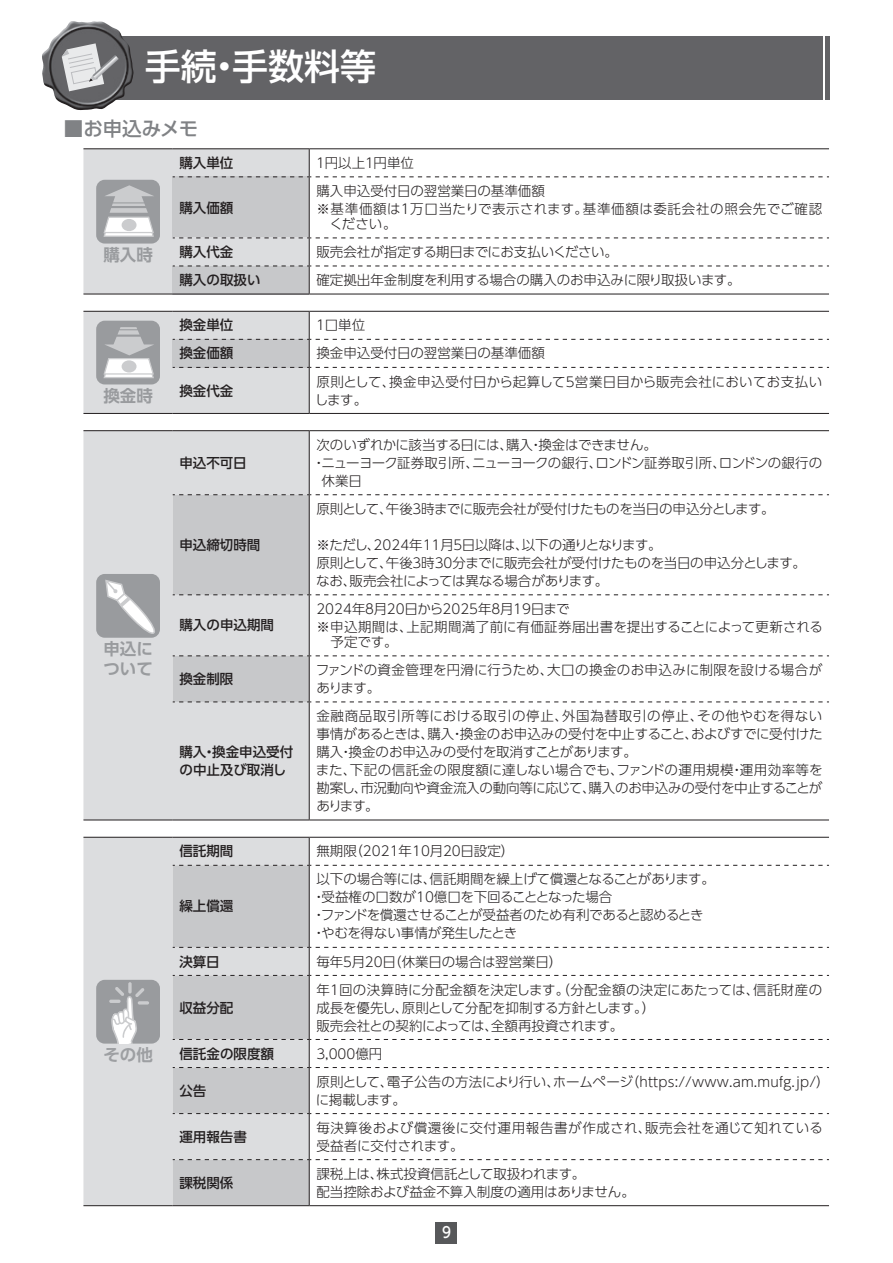
<style>
.page{position:relative;width:893px;height:1263px;background:#fff}
.page>*{position:absolute;margin:0;border:0;box-sizing:border-box;transform-origin:0 0}
.t1{font:500 36px "UD Shin Go Pro";color:#fff}
.t2{font:500 19.5px "UD Shin Go Pro";letter-spacing:-.005em;color:#808285}
.t3{font:700 16.5px/19.5px "UD Shin Go Pro De";color:#999b9e}
.t4{font:700 16.5px "UD Shin Go Pro De";color:#9d9fa2}
.t5{font:500 15px "UD Shin Go Pro";color:#fff;scale:.9 1}
.t6{font:300 13.5px/18px "UD Shin Go Pro";color:#231f20}
.t7{font:300 13.5px/18px "UD Shin Go Pro";letter-spacing:-.02em;color:#231f20}
.t8{font:500 13.5px/18px "UD Shin Go Pro";color:#231f20}
.t9{font:300 13.5px/18px "UD Shin Go Pro";letter-spacing:.03em;color:#231f20}
.t10{font:300 13.5px "UD Shin Go Pro";letter-spacing:-.055em;color:#231f20}
.t11{font:300 13.5px "UD Shin Go Pro";letter-spacing:-.03em;color:#231f20}
.t12{font:300 13.5px "UD Shin Go Pro";letter-spacing:-.035em;color:#231f20}
</style>
<div class="page">
<div style="left:436px;top:1222px;width:21px;height:21px;background:#57585a"></div>
<div style="left:83px;top:36px;width:740px;height:63px;background:#636366"></div>
<hr style="left:825px;top:36px;width:4px;height:63px;background:#636366">
<img style="left:42px;top:21px;width:92px;height:90px">
<svg style="left:62px;top:43px;width:57px;height:48px"></svg>
<hr style="left:173px;top:294px;width:136px;height:1px;background:#231f20">
<hr style="left:309px;top:294px;width:520px;height:1px;background:#231f20">
<hr style="left:83px;top:148px;width:90px;height:1px;background:#231f20">
<hr style="left:173px;top:148px;width:136px;height:1px;background:#231f20">
<hr style="left:309px;top:148px;width:520px;height:1px;background:#231f20">
<hr style="left:83px;top:294px;width:90px;height:1px;background:#231f20">
<svg style="left:83px;top:149px;width:746px;height:145px"></svg>
<hr style="left:83px;top:413px;width:90px;height:1px;background:#231f20">
<hr style="left:173px;top:413px;width:136px;height:1px;background:#231f20">
<hr style="left:309px;top:413px;width:520px;height:1px;background:#231f20">
<svg style="left:83px;top:311px;width:746px;height:102px"></svg>
<div style="left:83px;top:431px;width:226px;height:389px;background:#dcdddf"></div>
<hr style="left:83px;top:430px;width:90px;height:1px;background:#231f20">
<hr style="left:83px;top:820px;width:90px;height:1px;background:#231f20">
<hr style="left:173px;top:430px;width:136px;height:1px;background:#231f20">
<hr style="left:309px;top:430px;width:520px;height:1px;background:#231f20">
<hr style="left:309px;top:431px;width:1px;height:63px;background:#231f20">
<hr style="left:309px;top:702px;width:1px;height:118px;background:#231f20">
<hr style="left:173px;top:820px;width:136px;height:1px;background:#231f20">
<hr style="left:309px;top:820px;width:520px;height:1px;background:#231f20">
<svg style="left:173px;top:494px;width:656px;height:208px"></svg>
<div style="left:96px;top:574px;width:64px;height:64px;background:#999b9e;border-radius:9px"></div>
<svg style="left:104px;top:578px;width:56px;height:63px"></svg>
<div style="left:83px;top:838px;width:90px;height:367px;background:#dcdddf"></div>
<svg style="left:173px;top:866px;width:136px;height:339px;background:#c9cacc"></svg>
<hr style="left:83px;top:837px;width:90px;height:1px;background:#231f20">
<hr style="left:83px;top:1205px;width:90px;height:1px;background:#231f20">
<hr style="left:173px;top:837px;width:136px;height:1px;background:#231f20">
<hr style="left:309px;top:837px;width:520px;height:1px;background:#231f20">
<hr style="left:309px;top:866px;width:1px;height:81px;background:#231f20">
<hr style="left:309px;top:976px;width:1px;height:63px;background:#231f20">
<hr style="left:309px;top:1068px;width:1px;height:45px;background:#231f20">
<hr style="left:309px;top:1114px;width:1px;height:45px;background:#231f20">
<hr style="left:309px;top:1160px;width:1px;height:45px;background:#231f20">
<hr style="left:173px;top:1205px;width:136px;height:1px;background:#231f20">
<hr style="left:309px;top:1205px;width:520px;height:1px;background:#231f20">
<svg style="left:173px;top:838px;width:656px;height:28px"></svg>
<svg style="left:173px;top:947px;width:656px;height:29px"></svg>
<svg style="left:173px;top:1039px;width:656px;height:29px"></svg>
<svg style="left:173px;top:1113px;width:656px;height:1px"></svg>
<svg style="left:173px;top:1159px;width:656px;height:1px"></svg>
<div style="left:96px;top:980px;width:64px;height:63px;background:#999b9e;border-radius:9px"></div>
<svg style="left:128px;top:982px;width:4px;height:11px"></svg>
<svg style="left:111px;top:987px;width:38px;height:56px"></svg>
<h1 class="t1" style="left:145px;top:37px;width:233px">手続・手数料等</h1>
<h2 class="t2" style="left:64px;top:112px;width:136px">■お申込みメモ</h2>
<p class="t3" style="left:103px;top:245px;width:51px">購入時</p>
<p class="t3" style="left:103px;top:385px;width:51px">換金時</p>
<p class="t3" style="left:103px;top:639px;width:51px">申込について</p>
<p class="t4" style="left:103px;top:1041px;width:51px">その他</p>
<p class="t8" style="left:179px;top:153px;width:55px">購入単位</p>
<p class="t6" style="left:314px;top:153px;width:102px">１円以上１円単位</p>
<p class="t8" style="left:179px;top:198px;width:55px">購入価額</p>
<p class="t9" style="left:316px;top:181px;width:507px">購入申込受付日の翌営業日の基準価額<br>※基準価額は１万口当たりで表示されます。基準価額は委託会社の照会先でご確認</p>
<p class="t6" style="left:329px;top:214px;width:69px">ください。</p>
<p class="t8" style="left:179px;top:243px;width:56px">購入代金</p>
<p class="t7" style="left:316px;top:242px;width:303px">販売会社が指定する期日までにお支払いください。</p>
<p class="t8" style="left:179px;top:271px;width:83px">購入の取扱い</p>
<p class="t6" style="left:316px;top:270px;width:426px">確定拠出年金制度を利用する場合の購入のお申込みに限り取扱います。</p>
<p class="t8" style="left:179px;top:316px;width:55px">換金単位</p>
<p class="t6" style="left:314px;top:316px;width:53px">１口単位</p>
<p class="t8" style="left:179px;top:344px;width:55px">換金価額</p>
<p class="t6" style="left:316px;top:344px;width:230px">換金申込受付日の翌営業日の基準価額</p>
<p class="t8" style="left:179px;top:381px;width:55px">換金代金</p>
<p class="t6" style="left:315px;top:372px;width:509px">原則として、換金申込受付日から起算して５営業日目から販売会社においてお支払いします。</p>
<p class="t8" style="left:179px;top:453px;width:69px">申込不可日</p>
<p class="t8" style="left:179px;top:535px;width:82px">申込締切時間</p>
<p class="t8" style="left:179px;top:616px;width:96px">購入の申込期間</p>
<p class="t12" style="left:316px;top:434px;width:342px">次のいずれかに該当する日には、購入・換金はできません。</p>
<p class="t10" style="left:312px;top:452px;width:511px">・ニューヨーク証券取引所、ニューヨークの銀行、ロンドン証券取引所、ロンドンの銀行の</p>
<p class="t6" style="left:322px;top:471px;width:42px">休業日</p>
<p class="t11" style="left:316px;top:498px;width:460px">原則として、午後３時までに販売会社が受付けたものを当日の申込分とします。</p>
<p class="t7" style="left:316px;top:535px;width:491px">※ただし、2024年11月５日以降は、以下の通りとなります。<br>原則として、午後３時30分までに販売会社が受付けたものを当日の申込分とします。なお、販売会社によっては異なる場合があります。</p>
<p class="t6" style="left:316px;top:599px;width:508px">2024年８月20日から2025年８月19日まで<br>※申込期間は、上記期間満了前に有価証券届出書を提出することによって更新される</p>
<p class="t6" style="left:331px;top:632px;width:69px">予定です。</p>
<p class="t8" style="left:179px;top:669px;width:56px">換金制限</p>
<p class="t6" style="left:316px;top:660px;width:508px">ファンドの資金管理を円滑に行うため、大口の換金のお申込みに制限を設ける場合があります。</p>
<p class="t8" style="left:179px;top:742px;width:115px">購入・換金申込受付の中止及び取消し</p>
<p class="t6" style="left:316px;top:706px;width:508px">金融商品取引所等における取引の停止、外国為替取引の停止、その他やむを得ない事情があるときは、購入・換金のお申込みの受付を中止すること、およびすでに受付けた購入・換金のお申込みの受付を取消すことがあります。<br>また、下記の信託金の限度額に達しない場合でも、ファンドの運用規模・運用効率等を勘案し、市況動向や資金流入の動向等に応じて、購入のお申込みの受付を中止することがあります。</p>
<p class="t8" style="left:179px;top:842px;width:55px">信託期間</p>
<p class="t6" style="left:316px;top:842px;width:200px">無期限（2021年10月20日設定）</p>
<p class="t8" style="left:179px;top:897px;width:55px">繰上償還</p>
<p class="t7" style="left:312px;top:870px;width:404px;text-indent:4px">以下の場合等には、信託期間を繰上げて償還となることがあります。・受益権の口数が10億口を下回ることとなった場合<br>・ファンドを償還させることが受益者のため有利であると認めるとき・やむを得ない事情が発生したとき</p>
<p class="t8" style="left:179px;top:952px;width:42px">決算日</p>
<p class="t7" style="left:316px;top:952px;width:247px">毎年５月20日（休業日の場合は翌営業日）</p>
<p class="t8" style="left:179px;top:998px;width:55px">収益分配</p>
<p class="t6" style="left:316px;top:980px;width:507px">年１回の決算時に分配金額を決定します。（分配金額の決定にあたっては、信託財産の成長を優先し、原則として分配を抑制する方針とします。）<br>販売会社との契約によっては、全額再投資されます。</p>
<p class="t8" style="left:179px;top:1044px;width:96px">信託金の限度額</p>
<p class="t6" style="left:316px;top:1044px;width:68px">3,000億円</p>
<p class="t8" style="left:179px;top:1081px;width:28px">公告</p>
<p class="t6" style="left:316px;top:1072px;width:515px">原則として、電子公告の方法により行い、ホームページ（https://www.am.mufg.jp/）に掲載します。</p>
<p class="t8" style="left:179px;top:1127px;width:69px">運用報告書</p>
<p class="t9" style="left:316px;top:1118px;width:508px">毎決算後および償還後に交付運用報告書が作成され、販売会社を通じて知れている受益者に交付されます。</p>
<p class="t8" style="left:179px;top:1173px;width:55px">課税関係</p>
<p class="t6" style="left:316px;top:1164px;width:320px">課税上は、株式投資信託として取扱われます。<br>配当控除および益金不算入制度の適用はありません。</p>
<p class="t5" style="left:442px;top:1220px;width:11px">9</p>
</div>
